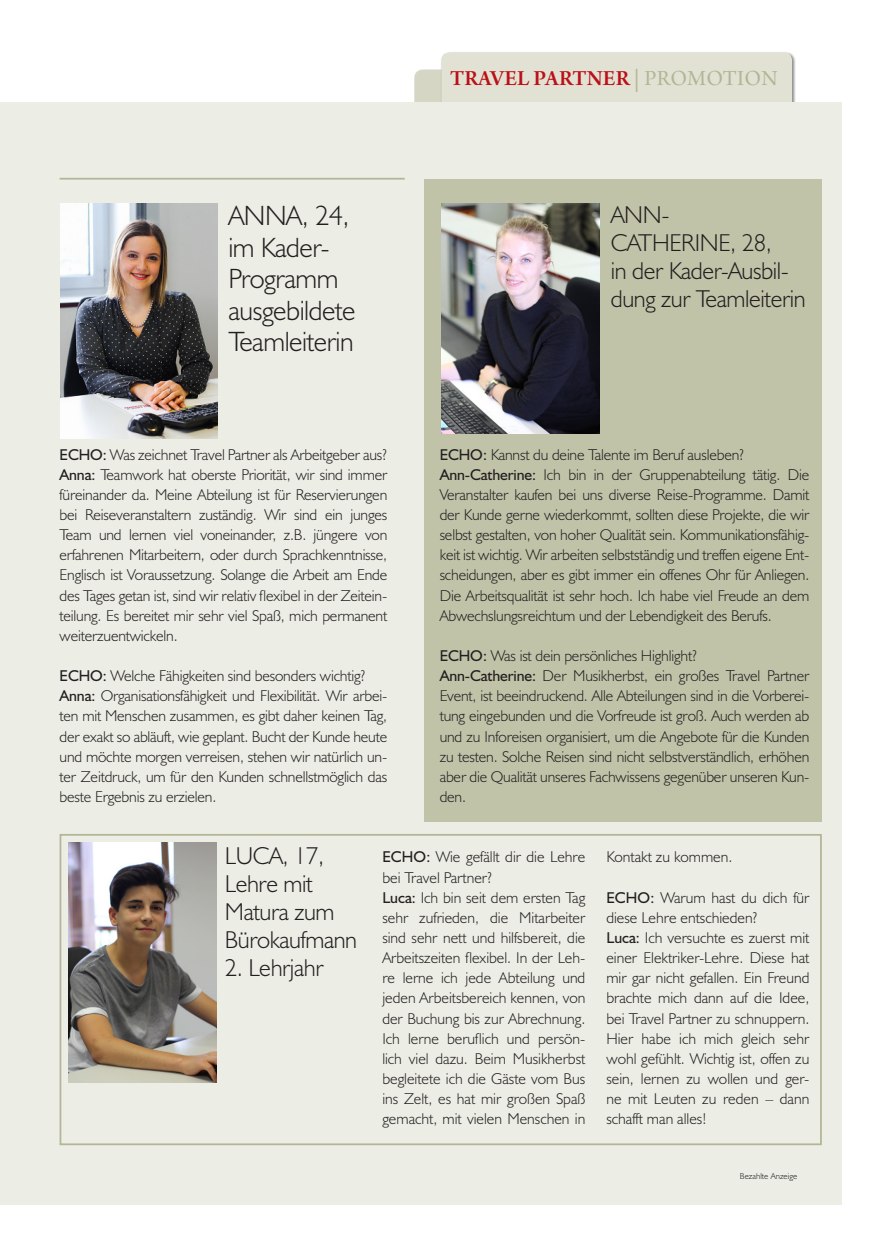
<style>
.page{position:relative;width:869px;height:1241px;background:#fff}
.page>*{position:absolute;margin:0;border:0;box-sizing:border-box;transform-origin:0 0}
.t1{font:300 28px/31.5px "Humanist 521 BT";letter-spacing:-.015em;color:#231f20}
.t2{font:300 24.5px/28px "Humanist 521 BT";letter-spacing:-.015em;color:#231f20}
.t3{font:22.75px "Arno Pro Smbd Subhead";letter-spacing:.01em;color:#bb1018}
.t4{font:300 15.75px/20.1px "Humanist 521 BT";letter-spacing:-.01em;color:#231f20}
.t5{font:300 8.75px "Humanist 521 BT";color:#231f20}
.s1{font-weight:400}
.s2{font-family:"Arno Pro";color:#b4b596}
.s3{font-family:"Arno Pro Subhead";color:#b4b596}
</style>
<div class="page">
<div style="left:414px;top:70px;width:303px;height:116px;background:#d5d7c4;border-radius:8px"></div>
<div style="left:441px;top:52px;width:350px;height:127px;background:#e2e2d4;border-radius:8px"></div>
<div style="left:0;top:102px;width:841px;height:1102px;background:#ecede5"></div>
<img style="left:60px;top:203px;width:157px;height:235px">
<img style="left:68px;top:842px;width:148px;height:240px">
<div style="left:424px;top:179px;width:397px;height:642px;background:#c1c3a9"></div>
<img style="left:441px;top:203px;width:158px;height:230px">
<div style="left:60px;top:833px;width:761px;height:311px;border:2px solid #b4b596"></div>
<hr style="left:60px;top:178px;width:344px;height:1px;background:#b4b596">
<h1 class="t1" style="left:228px;top:199px;width:128px">ANNA, 24, im Kader-<br>Programm ausgebildete<br>Teamleiterin</h1>
<p class="t4" style="left:60px;top:444px;width:329px;text-align:justify"><span class="s1">ECHO:</span> Was zeichnet Travel Partner als Arbeitgeber aus?<br><span class="s1">Anna:</span> Teamwork hat oberste Priorität, wir sind immer füreinander da. Meine Abteilung ist für Reservierungen bei Reiseveranstaltern zuständig. Wir sind ein junges Team und lernen viel voneinander, z.B. jüngere von erfahrenen Mitarbeitern, oder durch Sprachkenntnisse, Englisch ist Voraussetzung. Solange die Arbeit am Ende des Tages getan ist, sind wir relativ flexibel in der Zeitein&shy;teilung. Es bereitet mir sehr viel Spaß, mich permanent weiterzuentwickeln.</p>
<p class="t4" style="left:60px;top:665px;width:329px"><span class="s1">ECHO:</span> Welche Fähigkeiten sind besonders wichtig?<br><span class="s1">Anna:</span> Organisationsfähigkeit und Flexibilität. Wir arbei&shy;ten mit Menschen zusammen, es gibt daher keinen Tag, der exakt so abläuft, wie geplant. Bucht der Kunde heute und möchte morgen verreisen, stehen wir natürlich un&shy;ter Zeitdruck, um für den Kunden schnellstmöglich das beste Ergebnis zu erzielen.</p>
<h3 class="t3" style="left:450px;top:65px;width:329px">TRAVEL PARTNER <span class="s2">|</span> <span class="s3">PROMOTION</span></h3>
<h2 class="t2" style="left:610px;top:200px;width:196px">ANN -<br>CATHERIN E, 28,<br>in der Kader-Ausbil&shy;dung zur Teamleiterin</h2>
<p class="t4" style="left:439px;top:444px;width:371px"><span class="s1">ECHO:</span> Kannst du deine Talente im Beruf ausleben?<br><span class="s1">Ann-Catherine:</span> Ich bin in der Gruppenabteilung tätig. Die Veranstalter kaufen bei uns diverse Reise-Programme. Damit der Kunde gerne wiederkommt, sollten diese Projekte, die wir selbst gestalten, von hoher Qualität sein. Kommunikationsfähig&shy;keit ist wichtig. Wir arbeiten selbstständig und treffen eigene Ent&shy;scheidungen, aber es gibt immer ein offenes Ohr für Anliegen.<br>Die Arbeitsqualität ist sehr hoch. Ich habe viel Freude an dem Abwechslungsreichtum und der Lebendigkeit des Berufs.</p>
<p class="t4" style="left:439px;top:645px;width:371px"><span class="s1">ECHO:</span> Was ist dein persönliches Highlight?<br><span class="s1">Ann-Catherine:</span> Der Musikherbst, ein großes Travel Partner Event, ist beeindruckend. Alle Abteilungen sind in die Vorberei&shy;tung eingebunden und die Vorfreude ist groß. Auch werden ab und zu Inforeisen organisiert, um die Angebote für die Kunden zu testen. Solche Reisen sind nicht selbstverständlich, erhöhen aber die Qualität unseres Fachwissens gegenüber unseren Kun&shy;den.</p>
<h2 class="t2" style="left:225px;top:840px;width:134px">LUCA, 17,<br>Lehre mit<br>Matura zum<br>Bürokaufmann</h2>
<h2 class="t2" style="left:225px;top:952px;width:100px">2. Lehrjahr</h2>
<p class="t4" style="left:382px;top:846px;width:204px"><span class="s1">ECHO:</span> Wie gefällt dir die Lehre bei Travel Partner?<br><span class="s1">Luca:</span> Ich bin seit dem ersten Tag sehr zufrieden, die Mitarbeiter sind sehr nett und hilfsbereit, die<br>Arbeitszeiten flexibel. In der Leh&shy;re lerne ich jede Abteilung und jeden Arbeitsbereich kennen, von der Buchung bis zur Abrechnung.<br>Ich lerne beruflich und persön&shy;lich viel dazu. Beim Musikherbst begleitete ich die Gäste vom Bus ins Zelt, es hat mir großen Spaß gemacht, mit vielen Menschen in</p>
<p class="t4" style="left:606px;top:846px;width:127px">Kontakt zu kommen.</p>
<p class="t4" style="left:606px;top:886px;width:204px"><span class="s1">ECHO:</span> Warum hast du dich für diese Lehre entschieden?<br><span class="s1">Luca:</span> Ich versuchte es zuerst mit einer Elektriker-Lehre. Diese hat mir gar nicht gefallen. Ein Freund brachte mich dann auf die Idee, bei Travel Partner zu schnuppern.<br>Hier habe ich mich gleich sehr wohl gefühlt. Wichtig ist, offen zu sein, lernen zu wollen und ger&shy;ne mit Leuten zu reden – dann schafft man alles!</p>
<p class="t5" style="left:739px;top:1170px;width:59px">Bezahlte Anzeige</p>
</div>
